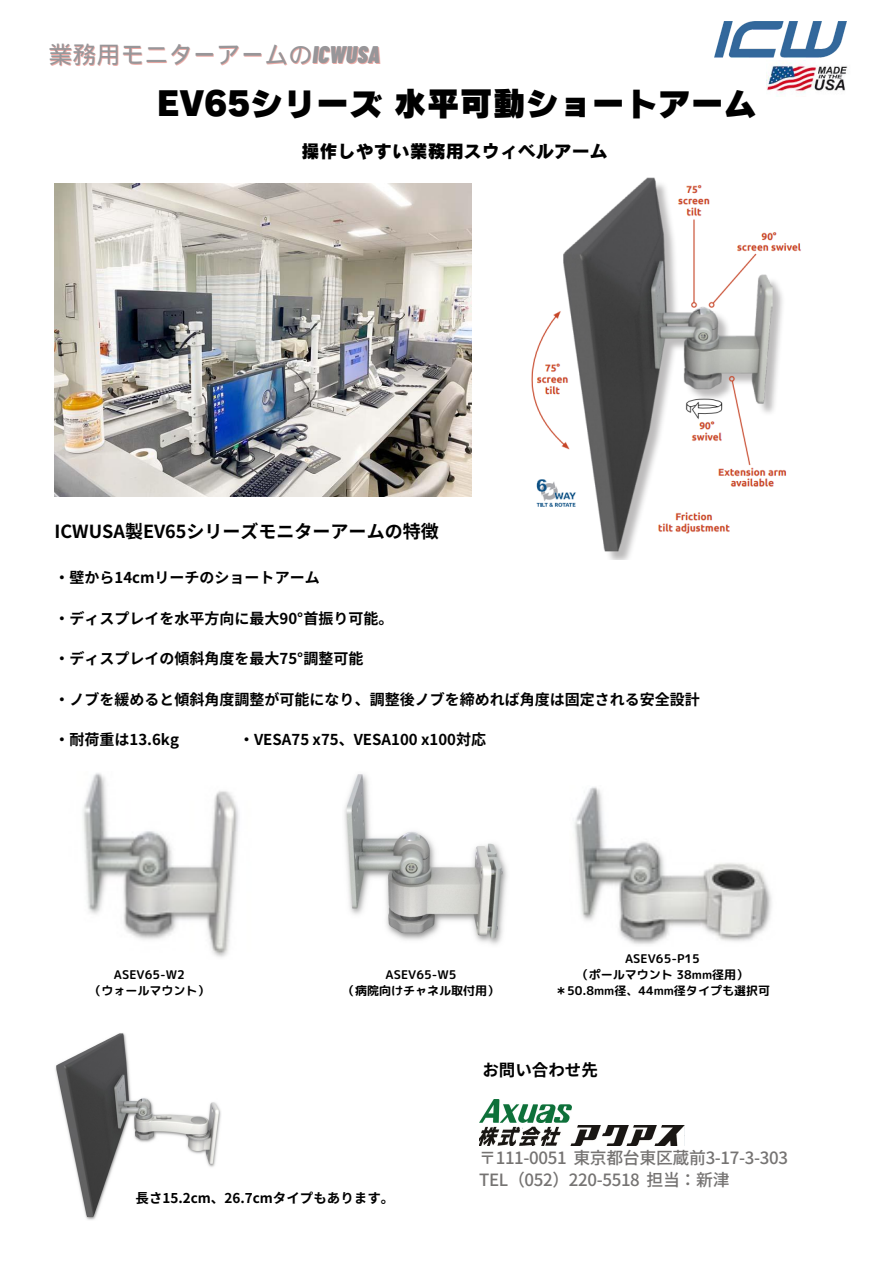
<style>
.page{position:relative;width:894px;height:1264px;background:#fff}
.page>*{position:absolute;margin:0;border:0;box-sizing:border-box;transform-origin:0 0}
.t1{font:33px "Canva Rodin Cattleya Pro UB";color:#000}
.t2{font:24px "Wen Quan Yi Micro Hei";color:#979699}
.t3{font:700 18px "Noto Sans JP";color:#000}
.t4{font:18px "Canva Rodin Pro N EB";color:#000}
.t5{font:500 16.8px/21.5px "Noto Sans JP";letter-spacing:-.02em;color:#757372}
.t6{font:700 16.5px "Noto Sans JP";color:#000}
.t7{font:700 15px "Noto Sans JP";color:#000}
.t8{font:700 13.5px "Noto Sans JP";color:#000}
.t9{font:12px/16px "rounded mplus 1 p bold";color:#000;text-align:center}
.s1{font-family:"Barlow Condensed";font-weight:900;font-style:italic}
</style>
<div class="page">
<img style="left:714px;top:21px;width:132px;height:37px">
<img style="left:766px;top:60px;width:82px;height:36px">
<img style="left:54px;top:183px;width:417px;height:313px">
<img style="left:531px;top:177px;width:270px;height:383px">
<img style="left:83px;top:773px;width:156px;height:184px">
<img style="left:344px;top:774px;width:164px;height:171px">
<img style="left:574px;top:787px;width:198px;height:158px">
<img style="left:55px;top:1033px;width:166px;height:187px">
<img style="left:479px;top:1125px;width:205px;height:20px">
<img style="left:479px;top:1099px;width:92px;height:23px">
<h5 class="t2" style="left:48px;top:41px;width:333px">業務用モニターアームの<span class="s1">ICWUSA</span></h5>
<p class="t1" style="left:156px;top:87px;width:602px">EV65シリーズ水平可動ショートアーム</p>
<h5 class="t4" style="left:301px;top:142px;width:308px">操作しやすい業務用スウィベルアーム</h5>
<h5 class="t3" style="left:54px;top:517px;width:385px">ICWUSA製EV65シリーズモニターアームの特徴</h5>
<h5 class="t7" style="left:54px;top:565px;width:266px">・壁から14cmリーチのショートアーム</h5>
<p class="t7" style="left:54px;top:606px;width:340px">・ディスプレイを水平方向に最大90°首振り可能。</p>
<h6 class="t7" style="left:54px;top:646px;width:310px">・ディスプレイの傾斜角度を最大75°調整可能</h6>
<p class="t7" style="left:54px;top:687px;width:646px">・ノブを緩めると傾斜角度調整が可能になり、調整後ノブを締めれば角度は固定される安全設計</p>
<h6 class="t7" style="left:54px;top:727px;width:126px">・耐荷重は13.6kg</h6>
<h6 class="t7" style="left:239px;top:727px;width:248px">・VESA75 x75、VESA100 x100対応</h6>
<p class="t9" style="left:89px;top:966px;width:122px">ASEV65-W2<br>（ウォールマウント）</p>
<p class="t9" style="left:343px;top:966px;width:158px">ASEV65-W5<br>（病院向けチャネル取付用）</p>
<p class="t9" style="left:625px;top:950px;width:76px">ASEV65-P15</p>
<p class="t9" style="left:576px;top:966px;width:173px">（ポールマウント 38mm径用）</p>
<p class="t9" style="left:555px;top:982px;width:216px">＊50.8mm径、44mm径タイプも選択可</p>
<h3 class="t6" style="left:482px;top:1056px;width:117px">お問い合わせ先</h3>
<h5 class="t8" style="left:135px;top:1187px;width:260px">長さ15.2cm、26.7cmタイプもあります。</h5>
<p class="t5" style="left:479px;top:1146px;width:310px">〒111-0051 東京都台東区蔵前3-17-3-303<br>TEL（052）220-5518 担当：新津</p>
</div>
